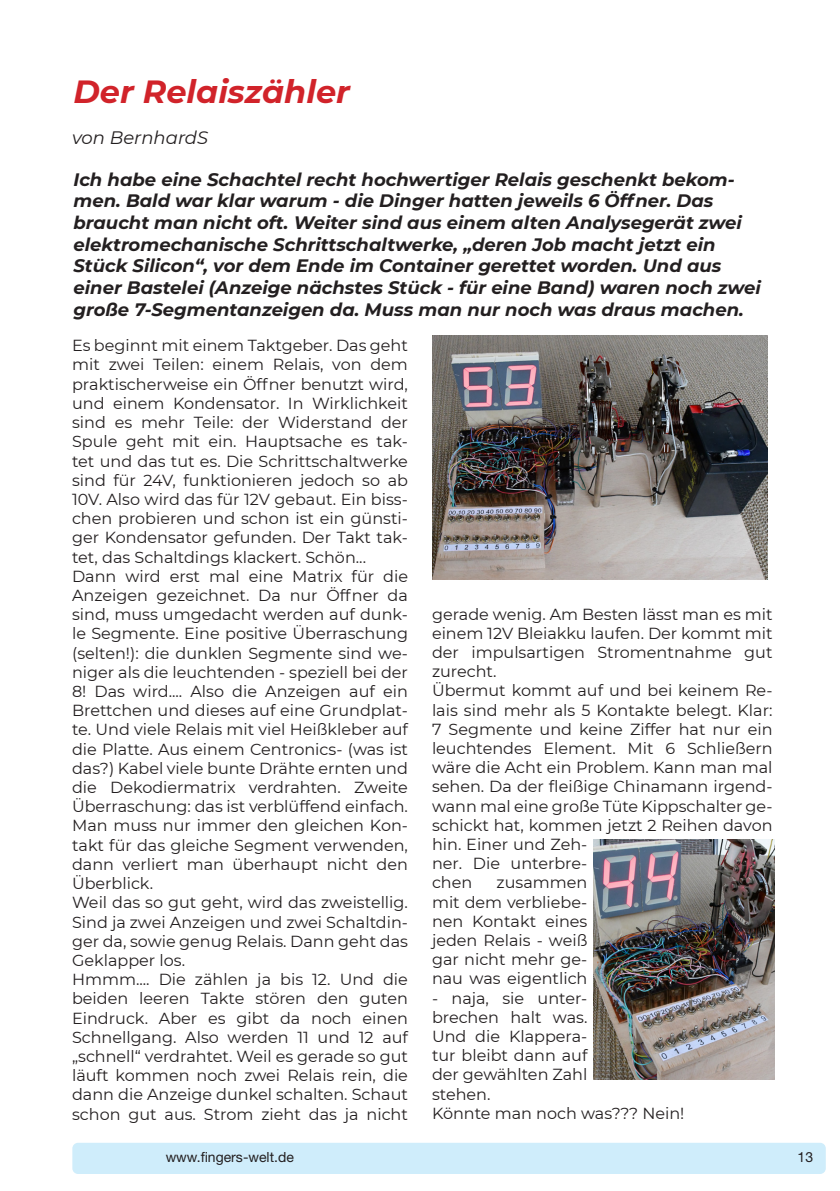
<style>
.page{position:relative;width:840px;height:1191px;background:#fff}
.page>*{position:absolute;margin:0;border:0;box-sizing:border-box;transform-origin:0 0}
.t1{font:italic 700 32px "Montserrat";color:#d1232a}
.t2{font:italic 700 18px/21.6px "Montserrat";color:#231f20}
.t3{font:italic 18px "Montserrat";color:#231f20}
.t4{font:16px/19.2px "Montserrat";color:#231f20;text-align:justify}
.t5{font:14px "Helvetica Neue";color:#231f20}
</style>
<div class="page">
<div style="left:72px;top:1142px;width:753px;height:32px;background:#cfedfb;border-radius:6px"></div>
<img style="left:432px;top:336px;width:335px;height:244px">
<img style="left:593px;top:839px;width:181px;height:240px">
<p class="t1" style="left:73px;top:69px;width:278px">Der Relaiszähler</p>
<p class="t3" style="left:72px;top:125px;width:138px">von BernhardS</p>
<p class="t2" style="left:73px;top:168px;width:688px">Ich habe eine Schachtel recht hochwertiger Relais geschenkt bekom&shy;men. Bald war klar warum - die Dinger hatten jeweils 6 Öffner. Das braucht man nicht oft. Weiter sind aus einem alten Analysegerät zwei elektromechanische Schrittschaltwerke, „deren Job macht jetzt ein Stück Silicon“, vor dem Ende im Container gerettet worden. Und aus einer Bastelei (Anzeige nächstes Stück - für eine Band) waren noch zwei große 7-Segmentanzeigen da. Muss man nur noch was draus machen.</p>
<p class="t4" style="left:72px;top:335px;width:337px">Es beginnt mit einem Taktgeber. Das geht mit zwei Teilen: einem Relais, von dem praktischerweise ein Öffner benutzt wird, und einem Kondensator. In Wirklichkeit sind es mehr Teile: der Widerstand der Spule geht mit ein. Hauptsache es tak&shy;tet und das tut es. Die Schrittschaltwerke sind für 24V, funktionieren jedoch so ab 10V. Also wird das für 12V gebaut. Ein biss&shy;chen probieren und schon ist ein günsti&shy;ger Kondensator gefunden. Der Takt tak&shy;tet, das Schaltdings klackert. Schön...</p>
<p class="t4" style="left:72px;top:566px;width:337px">Dann wird erst mal eine Matrix für die Anzeigen gezeichnet. Da nur Öffner da sind, muss umgedacht werden auf dunk&shy;le Segmente. Eine positive Überraschung (selten!): die dunklen Segmente sind we&shy;niger als die leuchtenden - speziell bei der 8! Das wird.... Also die Anzeigen auf ein Brettchen und dieses auf eine Grundplat&shy;te. Und viele Relais mit viel Heißkleber auf die Platte. Aus einem Centronics- (was ist das?) Kabel viele bunte Drähte ernten und die Dekodiermatrix verdrahten. Zweite Überraschung: das ist verblüffend einfach.<br>Man muss nur immer den gleichen Kon&shy;takt für das gleiche Segment verwenden, dann verliert man überhaupt nicht den Überblick.</p>
<p class="t4" style="left:72px;top:892px;width:337px">Weil das so gut geht, wird das zweistellig.<br>Sind ja zwei Anzeigen und zwei Schaltdin&shy;ger da, sowie genug Relais. Dann geht das Geklapper los.</p>
<p class="t4" style="left:72px;top:969px;width:337px">Hmmm.... Die zählen ja bis 12. Und die beiden leeren Takte stören den guten Eindruck. Aber es gibt da noch einen Schnellgang. Also werden 11 und 12 auf „schnell“ verdrahtet. Weil es gerade so gut läuft kommen noch zwei Relais rein, die dann die Anzeige dunkel schalten. Schaut schon gut aus. Strom zieht das ja nicht</p>
<p class="t4" style="left:432px;top:603px;width:342px">gerade wenig. Am Besten lässt man es mit einem 12V Bleiakku laufen. Der kommt mit der impulsartigen Stromentnahme gut zurecht.</p>
<p class="t4" style="left:432px;top:680px;width:342px;text-align:left">Übermut kommt auf und bei keinem Re&shy;lais sind mehr als 5 Kontakte belegt. Klar:<br>7 Segmente und keine Ziffer hat nur ein leuchtendes Element. Mit 6 Schließern wäre die Acht ein Problem. Kann man mal sehen. Da der fleißige Chinamann irgend&shy;wann mal eine große Tüte Kippschalter ge&shy;schickt hat, kommen jetzt 2 Reihen davon hin. Einer und Zeh-<br>ner. Die unterbre-<br>chen</p>
<p class="t4" style="left:432px;top:872px;width:157px;text-indent:65px">zusammen mit dem verbliebe&shy;nen Kontakt eines jeden Relais - weiß gar nicht mehr ge&shy;nau was eigentlich</p>
<p class="t4" style="left:432px;top:987px;width:157px">- naja, sie unter&shy;brechen halt was.<br>Und die Klappera&shy;tur bleibt dann auf der gewählten Zahl stehen.</p>
<p class="t4" style="left:432px;top:1103px;width:254px">Könnte man noch was??? Nein!</p>
<p class="t5" style="left:166px;top:1148px;width:130px">www.fingers-welt.de</p>
<p class="t5" style="left:797px;top:1148px;width:17px">13</p>
</div>
